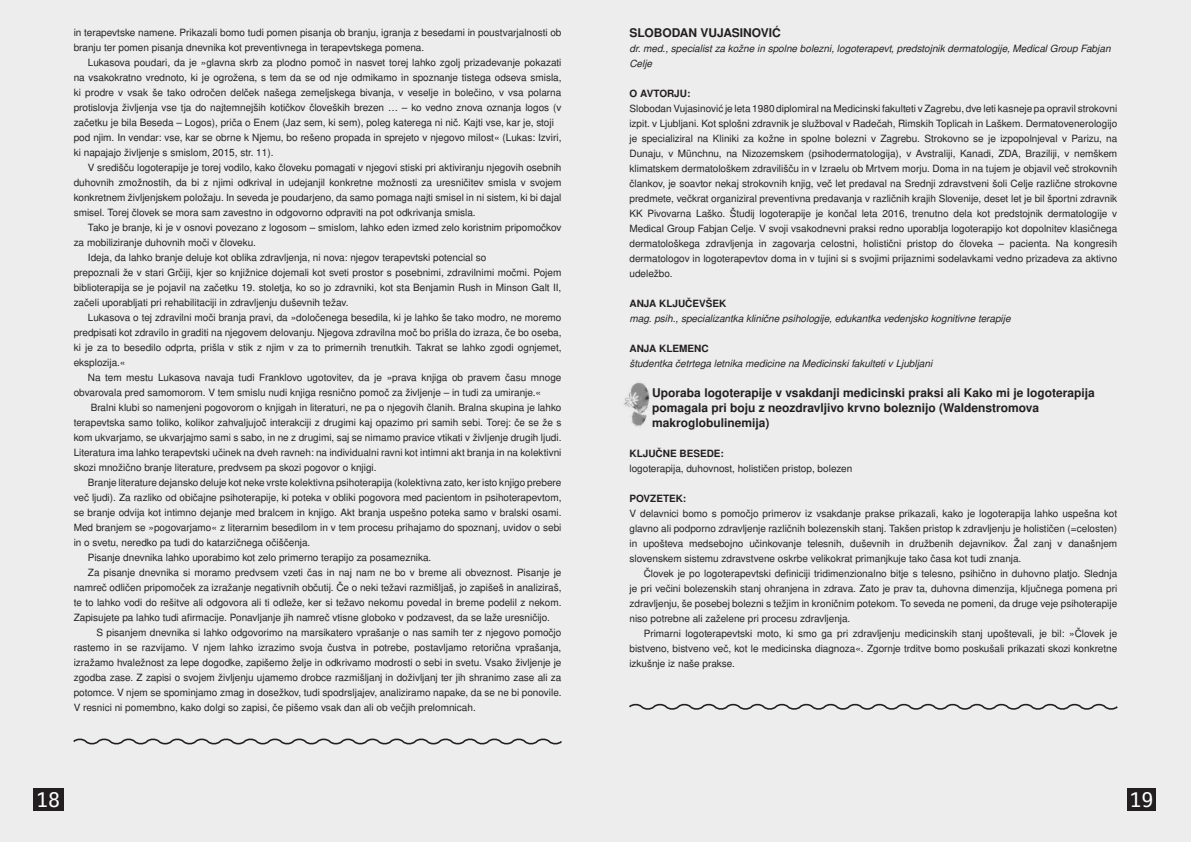
<style>
.page{position:relative;width:1191px;height:842px;background:#fff}
.page>*{position:absolute;margin:0;border:0;box-sizing:border-box;transform-origin:0 0}
.t1{font:20px "Menlo";color:#fff}
.t2{font:700 12px/15px "Nimbus San L";color:#231f20}
.t3{font:10px/15px "Nimbus San L";color:#231f20;text-align:justify}
.t4{font:italic 10px/15px "Nimbus San L";color:#231f20}
.t5{font:700 10px "Nimbus San L";color:#231f20}
</style>
<div class="page">
<div style="left:0;top:0;width:595px;height:842px;background:#ecedec"></div>
<div style="left:33px;top:788px;width:31px;height:23px;background:#231f20"></div>
<div style="left:586px;top:0;width:605px;height:842px;background:#ecedec"></div>
<div style="left:1127px;top:788px;width:29px;height:23px;background:#231f20"></div>
<svg style="left:73px;top:738px;width:489px;height:7px"></svg>
<img style="left:623px;top:382px;width:27px;height:45px">
<svg style="left:629px;top:703px;width:489px;height:7px"></svg>
<p class="t3" style="left:74px;top:24px;width:489px">in terapevtske namene. Prikazali bomo tudi pomen pisanja ob branju, igranja z besedami in poustvarjalnosti ob branju ter pomen pisanja dnevnika kot preventivnega in terapevtskega pomena.</p>
<p class="t3" style="left:74px;top:54px;width:489px;text-align:left;text-indent:14px">Lukasova poudari, da je »glavna skrb za plodno pomoč in nasvet torej lahko zgolj prizadevanje pokazati na vsakokratno vrednoto, ki je ogrožena, s tem da se od nje odmikamo in spoznanje tistega odseva smisla, ki prodre v vsak še tako odročen delček našega zemeljskega bivanja, v veselje in bolečino, v vsa polarna protislovja življenja vse tja do najtemnejših kotičkov človeških brezen … – ko vedno znova oznanja logos (v začetku je bila Beseda – Logos), priča o Enem (Jaz sem, ki sem), poleg katerega ni nič. Kajti vse, kar je, stoji pod njim. In vendar: vse, kar se obrne k Njemu, bo rešeno propada in sprejeto v njegovo milost« (Lukas: Izviri, ki napajajo življenje s smislom, 2015, str. 11).</p>
<p class="t3" style="left:74px;top:159px;width:489px;text-indent:14px">V središču logoterapije je torej vodilo, kako človeku pomagati v njegovi stiski pri aktiviranju njegovih osebnih duhovnih zmožnostih, da bi z njimi odkrival in udejanjil konkretne možnosti za uresničitev smisla v svojem konkretnem življenjskem položaju. In seveda je poudarjeno, da samo pomaga najti smisel in ni sistem, ki bi dajal smisel. Torej človek se mora sam zavestno in odgovorno odpraviti na pot odkrivanja smisla.</p>
<p class="t3" style="left:88px;top:219px;width:475px">Tako je branje, ki je v osnovi povezano z logosom – smislom, lahko eden izmed zelo koristnim pripomočkov</p>
<p class="t3" style="left:74px;top:234px;width:184px">za mobiliziranje duhovnih moči v človeku.</p>
<p class="t3" style="left:88px;top:249px;width:400px">Ideja, da lahko branje deluje kot oblika zdravljenja, ni nova: njegov terapevtski potencial so</p>
<p class="t3" style="left:74px;top:264px;width:489px">prepoznali že v stari Grčiji, kjer so knjižnice dojemali kot sveti prostor s posebnimi, zdravilnimi močmi. Pojem</p>
<p class="t3" style="left:74px;top:279px;width:489px">biblioterapija se je pojavil na začetku 19. stoletja, ko so jo zdravniki, kot sta Benjamin Rush in Minson Galt II,</p>
<p class="t3" style="left:74px;top:294px;width:276px">začeli uporabljati pri rehabilitaciji in zdravljenju duševnih težav.</p>
<p class="t3" style="left:88px;top:309px;width:475px">Lukasova o tej zdravilni moči branja pravi, da »določenega besedila, ki je lahko še tako modro, ne moremo</p>
<p class="t3" style="left:74px;top:324px;width:489px">predpisati kot zdravilo in graditi na njegovem delovanju. Njegova zdravilna moč bo prišla do izraza, če bo oseba,</p>
<p class="t3" style="left:74px;top:339px;width:489px">ki je za to besedilo odprta, prišla v stik z njim v za to primernih trenutkih. Takrat se lahko zgodi ognjemet,</p>
<p class="t3" style="left:74px;top:354px;width:53px">eksplozija.«</p>
<p class="t3" style="left:88px;top:369px;width:475px">Na tem mestu Lukasova navaja tudi Franklovo ugotovitev, da je »prava knjiga ob pravem času mnoge</p>
<p class="t3" style="left:74px;top:384px;width:469px">obvarovala pred samomorom. V tem smislu nudi knjiga resnično pomoč za življenje – in tudi za umiranje.«</p>
<p class="t3" style="left:91px;top:399px;width:472px">Bralni klubi so namenjeni pogovorom o knjigah in literaturi, ne pa o njegovih članih. Bralna skupina je lahko</p>
<p class="t3" style="left:74px;top:414px;width:489px">terapevtska samo toliko, kolikor zahvaljujoč interakciji z drugimi kaj opazimo pri samih sebi. Torej: če se že s</p>
<p class="t3" style="left:74px;top:429px;width:489px">kom ukvarjamo, se ukvarjajmo sami s sabo, in ne z drugimi, saj se nimamo pravice vtikati v življenje drugih ljudi.</p>
<p class="t3" style="left:74px;top:444px;width:489px">Literatura ima lahko terapevtski učinek na dveh ravneh: na individualni ravni kot intimni akt branja in na kolektivni</p>
<p class="t3" style="left:74px;top:459px;width:304px">skozi množično branje literature, predvsem pa skozi pogovor o knjigi.</p>
<p class="t3" style="left:88px;top:474px;width:475px">Branje literature dejansko deluje kot neke vrste kolektivna psihoterapija (kolektivna zato, ker isto knjigo prebere</p>
<p class="t3" style="left:74px;top:489px;width:489px">več ljudi). Za razliko od običajne psihoterapije, ki poteka v obliki pogovora med pacientom in psihoterapevtom,</p>
<p class="t3" style="left:74px;top:504px;width:489px">se branje odvija kot intimno dejanje med bralcem in knjigo. Akt branja uspešno poteka samo v bralski osami.</p>
<p class="t3" style="left:74px;top:519px;width:489px">Med branjem se »pogovarjamo« z literarnim besedilom in v tem procesu prihajamo do spoznanj, uvidov o sebi</p>
<p class="t3" style="left:74px;top:534px;width:238px">in o svetu, neredko pa tudi do katarzičnega očiščenja.</p>
<p class="t3" style="left:88px;top:549px;width:345px">Pisanje dnevnika lahko uporabimo kot zelo primerno terapijo za posameznika.</p>
<p class="t3" style="left:88px;top:564px;width:475px">Za pisanje dnevnika si moramo predvsem vzeti čas in naj nam ne bo v breme ali obveznost. Pisanje je</p>
<p class="t3" style="left:74px;top:579px;width:489px">namreč odličen pripomoček za izražanje negativnih občutij. Če o neki težavi razmišljaš, jo zapišeš in analiziraš,</p>
<p class="t3" style="left:74px;top:594px;width:489px">te to lahko vodi do rešitve ali odgovora ali ti odleže, ker si težavo nekomu povedal in breme podelil z nekom.</p>
<p class="t3" style="left:74px;top:609px;width:477px">Zapisujete pa lahko tudi afirmacije. Ponavljanje jih namreč vtisne globoko v podzavest, da se laže uresničijo.</p>
<p class="t3" style="left:96px;top:624px;width:466px">S pisanjem dnevnika si lahko odgovorimo na marsikatero vprašanje o nas samih ter z njegovo pomočjo</p>
<p class="t3" style="left:74px;top:639px;width:489px">rastemo in se razvijamo. V njem lahko izrazimo svoja čustva in potrebe, postavljamo retorična vprašanja,</p>
<p class="t3" style="left:74px;top:654px;width:489px">izražamo hvaležnost za lepe dogodke, zapišemo želje in odkrivamo modrosti o sebi in svetu. Vsako življenje je</p>
<p class="t3" style="left:74px;top:669px;width:489px">zgodba zase. Z zapisi o svojem življenju ujamemo drobce razmišljanj in doživljanj ter jih shranimo zase ali za</p>
<p class="t3" style="left:74px;top:684px;width:489px">potomce. V njem se spominjamo zmag in dosežkov, tudi spodrsljajev, analiziramo napake, da se ne bi ponovile.</p>
<p class="t3" style="left:74px;top:699px;width:403px">V resnici ni pomembno, kako dolgi so zapisi, če pišemo vsak dan ali ob večjih prelomnicah.</p>
<p class="t2" style="left:629px;top:25px;width:153px">SLOBODAN VUJASINOVIĆ</p>
<p class="t4" style="left:629px;top:41px;width:482px">dr. med., specialist za kožne in spolne bolezni, logoterapevt, predstojnik dermatologije, Medical Group Fabjan<br>Celje</p>
<p class="t5" style="left:629px;top:86px;width:62px">O AVTORJU:</p>
<p class="t3" style="left:629px;top:101px;width:489px">Slobodan Vujasinović je leta 1980 diplomiral na Medicinski fakulteti v Zagrebu, dve leti kasneje pa opravil strokovni izpit. v Ljubljani. Kot splošni zdravnik je služboval v Radečah, Rimskih Toplicah in Laškem. Dermatovenerologijo je specializiral na Kliniki za kožne in spolne bolezni v Zagrebu. Strokovno se je izpopolnjeval v Parizu, na Dunaju, v Münchnu, na Nizozemskem (psihodermatologija), v Avstraliji, Kanadi, ZDA, Braziliji, v nemškem klimatskem dermatološkem zdravilišču in v Izraelu ob Mrtvem morju. Doma in na tujem je objavil več strokovnih člankov, je soavtor nekaj strokovnih knjig, več let predaval na Srednji zdravstveni šoli Celje različne strokovne predmete, večkrat organiziral preventivna predavanja v različnih krajih Slovenije, deset let je bil športni zdravnik KK Pivovarna Laško. Študij logoterapije je končal leta 2016, trenutno dela kot predstojnik dermatologije v Medical Group Fabjan Celje. V svoji vsakodnevni praksi redno uporablja logoterapijo kot dopolnitev klasičnega dermatološkega zdravljenja in zagovarja celostni, holistični pristop do človeka – pacienta. Na kongresih dermatologov in logoterapevtov doma in v tujini si s svojimi prijaznimi sodelavkami vedno prizadeva za aktivno udeležbo.</p>
<p class="t5" style="left:629px;top:296px;width:98px">ANJA KLJUČEVŠEK</p>
<p class="t4" style="left:629px;top:311px;width:382px">mag. psih., specializantka klinične psihologije, edukantka vedenjsko kognitivne terapije</p>
<p class="t5" style="left:629px;top:341px;width:81px">ANJA KLEMENC</p>
<p class="t4" style="left:629px;top:356px;width:304px">študentka četrtega letnika medicine na Medicinski fakulteti v Ljubljani</p>
<p class="t2" style="left:652px;top:385px;width:444px">Uporaba logoterapije v vsakdanji medicinski praksi ali Kako mi je logoterapija pomagala pri boju z neozdravljivo krvno boleznijo (Waldenstromova makroglobulinemija)</p>
<p class="t5" style="left:629px;top:446px;width:96px">KLJUČNE BESEDE:</p>
<p class="t3" style="left:629px;top:461px;width:224px">logoterapija, duhovnost, holističen pristop, bolezen</p>
<p class="t5" style="left:629px;top:491px;width:58px">POVZETEK:</p>
<p class="t3" style="left:629px;top:506px;width:489px">V delavnici bomo s pomočjo primerov iz vsakdanje prakse prikazali, kako je logoterapija lahko uspešna kot glavno ali podporno zdravljenje različnih bolezenskih stanj. Takšen pristop k zdravljenju je holističen (=celosten) in upošteva medsebojno učinkovanje telesnih, duševnih in družbenih dejavnikov. Žal zanj v današnjem slovenskem sistemu zdravstvene oskrbe velikokrat primanjkuje tako časa kot tudi znanja.</p>
<p class="t3" style="left:629px;top:566px;width:489px;text-indent:14px">Človek je po logoterapevtski definiciji tridimenzionalno bitje s telesno, psihično in duhovno platjo. Slednja je pri večini bolezenskih stanj ohranjena in zdrava. Zato je prav ta, duhovna dimenzija, ključnega pomena pri zdravljenju, še posebej bolezni s težjim in kroničnim potekom. To seveda ne pomeni, da druge veje psihoterapije niso potrebne ali zaželene pri procesu zdravljenja.</p>
<p class="t3" style="left:629px;top:626px;width:489px;text-indent:14px">Primarni logoterapevtski moto, ki smo ga pri zdravljenju medicinskih stanj upoštevali, je bil: »Človek je bistveno, bistveno več, kot le medicinska diagnoza«. Zgornje trditve bomo poskušali prikazati skozi konkretne izkušnje iz naše prakse.</p>
<h1 class="t1" style="left:36px;top:786px;width:26px">18</h1>
<h1 class="t1" style="left:1129px;top:786px;width:26px">19</h1>
</div>
